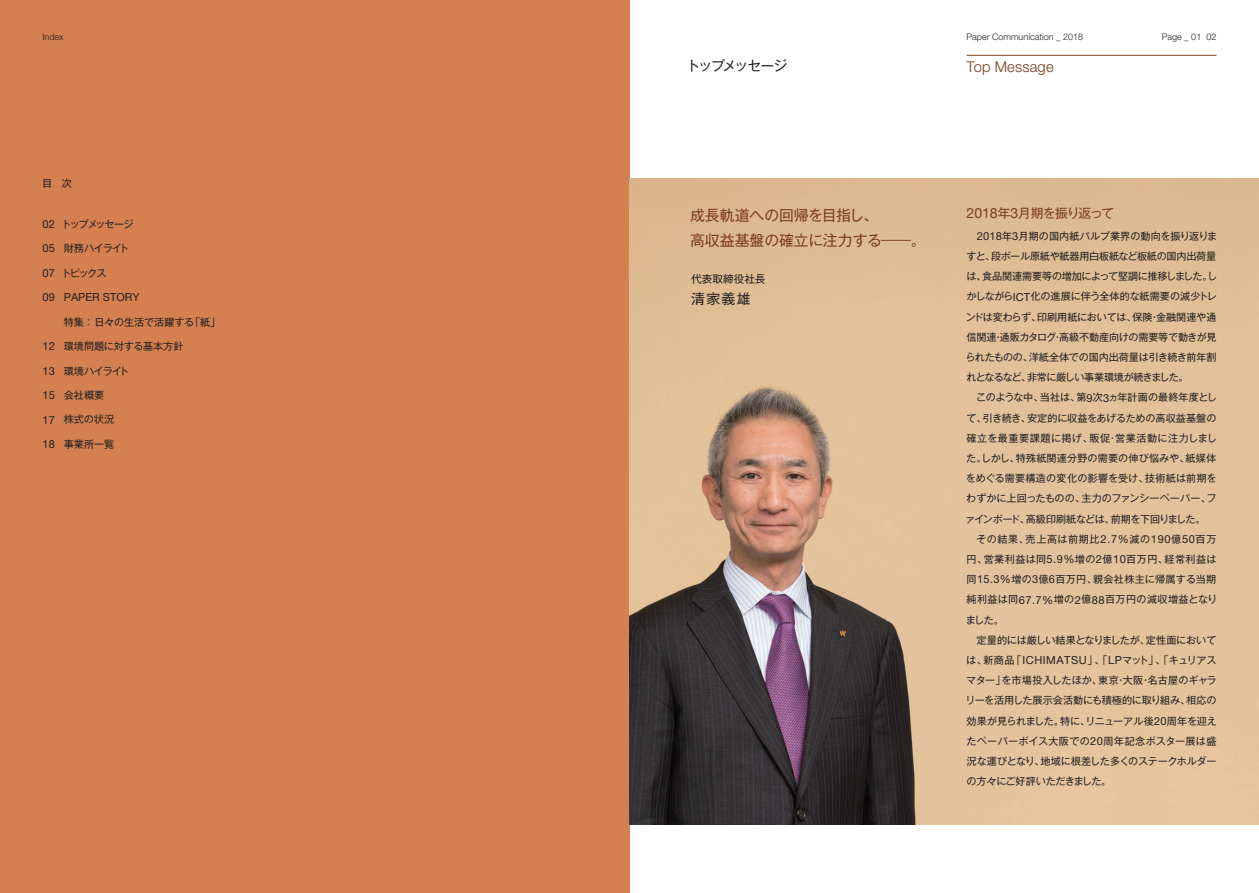
<style>
.page{position:relative;width:1259px;height:893px;background:#fff}
.page>*{position:absolute;margin:0;border:0;box-sizing:border-box;transform-origin:0 0}
.t1{font:14.85px/24.5px "Gothic MB101 Pro";color:#7c3d1f}
.t2{font:300 14.85px "Helvetica Neue";letter-spacing:.01em;color:#7c3d1f}
.t3{font:13.8px "Gothic MB101 Pro";letter-spacing:-.085em;color:#231f20}
.t4{font:13.8px "Gothic MB101 Pro";letter-spacing:-.065em;color:#231f20}
.t5{font:12.75px "Gothic MB101 Pro";letter-spacing:-.085em;color:#7c3d1f}
.t6{font:11.1px "Helvetica Neue";color:#231f20}
.t7{font:10.65px "Gothic MB101 Pro";color:#231f20}
.t8{font:10.05px/20.2px "Gothic MB101 Pro";letter-spacing:-.01em;color:#231f20;text-align:justify}
.t9{font:10.05px "Gothic MB101 Pro";letter-spacing:-.035em;color:#231f20}
.t10{font:10.05px "Gothic MB101 Pro";letter-spacing:-.125em;color:#231f20}
.t11{font:300 9px "Helvetica Neue";color:#231f20}
.s1{font-family:"Helvetica Neue";font-size:11.1px}
.s2{font-family:"Helvetica Neue";font-size:14.1px}
</style>
<div class="page">
<div style="left:0;top:0;width:629px;height:893px;background:#d48050"></div>
<img style="left:629px;top:179px;width:511px;height:646px">
<div style="left:1140px;top:179px;width:119px;height:646px;background:#e2c29b"></div>
<hr style="left:966px;top:55px;width:250px;height:1px;background:#7c3d1f">
<p class="t11" style="left:42px;top:32px;width:23px">Index</p>
<p class="t11" style="left:966px;top:32px;width:118px">Paper Communication _ 2018</p>
<p class="t11" style="left:1161px;top:32px;width:56px">Page _ 01 02</p>
<h1 class="t2" style="left:966px;top:58px;width:89px">Top Message</h1>
<h2 class="t3" style="left:686px;top:55px;width:102px">トップメッセージ</h2>
<p class="t8" style="left:42px;top:172px;width:31px">目　次</p>
<p class="t10" style="left:43px;top:216px;width:93px"><span class="s1">02</span> トップメッセージ</p>
<p class="t9" style="left:43px;top:240px;width:88px"><span class="s1">05</span> 財務ハイライト</p>
<p class="t8" style="left:43px;top:261px;width:65px"><span class="s1">07</span> トピックス</p>
<p class="t6" style="left:43px;top:291px;width:99px">09 PAPER STORY</p>
<p class="t8" style="left:64px;top:310px;width:158px">特集：日々の生活で活躍する「紙」</p>
<p class="t8" style="left:43px;top:335px;width:142px"><span class="s1">12</span> 環境問題に対する基本方針</p>
<p class="t9" style="left:43px;top:362px;width:88px"><span class="s1">13</span> 環境ハイライト</p>
<p class="t8" style="left:43px;top:384px;width:63px"><span class="s1">15</span> 会社概要</p>
<p class="t8" style="left:43px;top:408px;width:73px"><span class="s1">17</span> 株式の状況</p>
<p class="t8" style="left:43px;top:433px;width:73px"><span class="s1">18</span> 事業所一覧</p>
<h1 class="t1" style="left:690px;top:201px;width:237px">成長軌道への回帰を目指し、<br>高収益基盤の確立に注力する―。</h1>
<p class="t5" style="left:966px;top:203px;width:149px"><span class="s2">2018</span>年<span class="s2">3</span>月期を振り返って</p>
<p class="t8" style="left:965px;top:225px;width:253px;text-indent:11px"><span class="s1">2018</span>年<span class="s1">3</span>月期の国内紙パルプ業界の動向を振り返りますと、段ボール原紙や紙器用白板紙など板紙の国内出荷量は、食品関連需要等の増加によって堅調に推移しました。しかしながら<span class="s1">ICT</span>化の進展に伴う全体的な紙需要の減少トレンドは変わらず、印刷用紙においては、保険・金融関連や通信関連・通販カタログ・高級不動産向けの需要等で動きが見られたものの、洋紙全体での国内出荷量は引き続き前年割れとなるなど、非常に厳しい事業環境が続きました。</p>
<p class="t8" style="left:965px;top:386px;width:253px;text-indent:11px">このような中、当社は、第<span class="s1">9</span>次<span class="s1">3</span>ヵ年計画の最終年度として、引き続き、安定的に収益をあげるための高収益基盤の確立を最重要課題に掲げ、販促・営業活動に注力しました。しかし、特殊紙関連分野の需要の伸び悩みや、紙媒体をめぐる需要構造の変化の影響を受け、技術紙は前期をわずかに上回ったものの、主力のファンシーペーパー、ファインボード、高級印刷紙などは、前期を下回りました。</p>
<p class="t8" style="left:966px;top:527px;width:253px;text-indent:11px">その結果、売上高は前期比<span class="s1">2.7%</span>減の<span class="s1">190</span>億<span class="s1">50</span>百万円、営業利益は同<span class="s1">5.9%</span>増の<span class="s1">2</span>億<span class="s1">10</span>百万円、経常利益は同<span class="s1">15.3%</span>増の<span class="s1">3</span>億<span class="s1">6</span>百万円、親会社株主に帰属する当期純利益は同<span class="s1">67.7%</span>増の<span class="s1">2</span>億<span class="s1">88</span>百万円の減収増益となりました。</p>
<p class="t8" style="left:965px;top:628px;width:253px;text-indent:11px">定量的には厳しい結果となりましたが、定性面においては、新商品「<span class="s1">ICHIMATSU</span>」、「<span class="s1">LP</span>マット」、「キュリアスマター」を市場投入したほか、東京・大阪・名古屋のギャラリーを活用した展示会活動にも積極的に取り組み、相応の効果が見られました。特に、リニューアル後<span class="s1">20</span>周年を迎えたペーパーボイス大阪での<span class="s1">20</span>周年記念ポスター展は盛況な運びとなり、地域に根差した多くのステークホルダーの方々にご好評いただきました。</p>
<p class="t7" style="left:691px;top:270px;width:76px">代表取締役社長</p>
<h2 class="t4" style="left:691px;top:287px;width:61px">清家義雄</h2>
</div>
